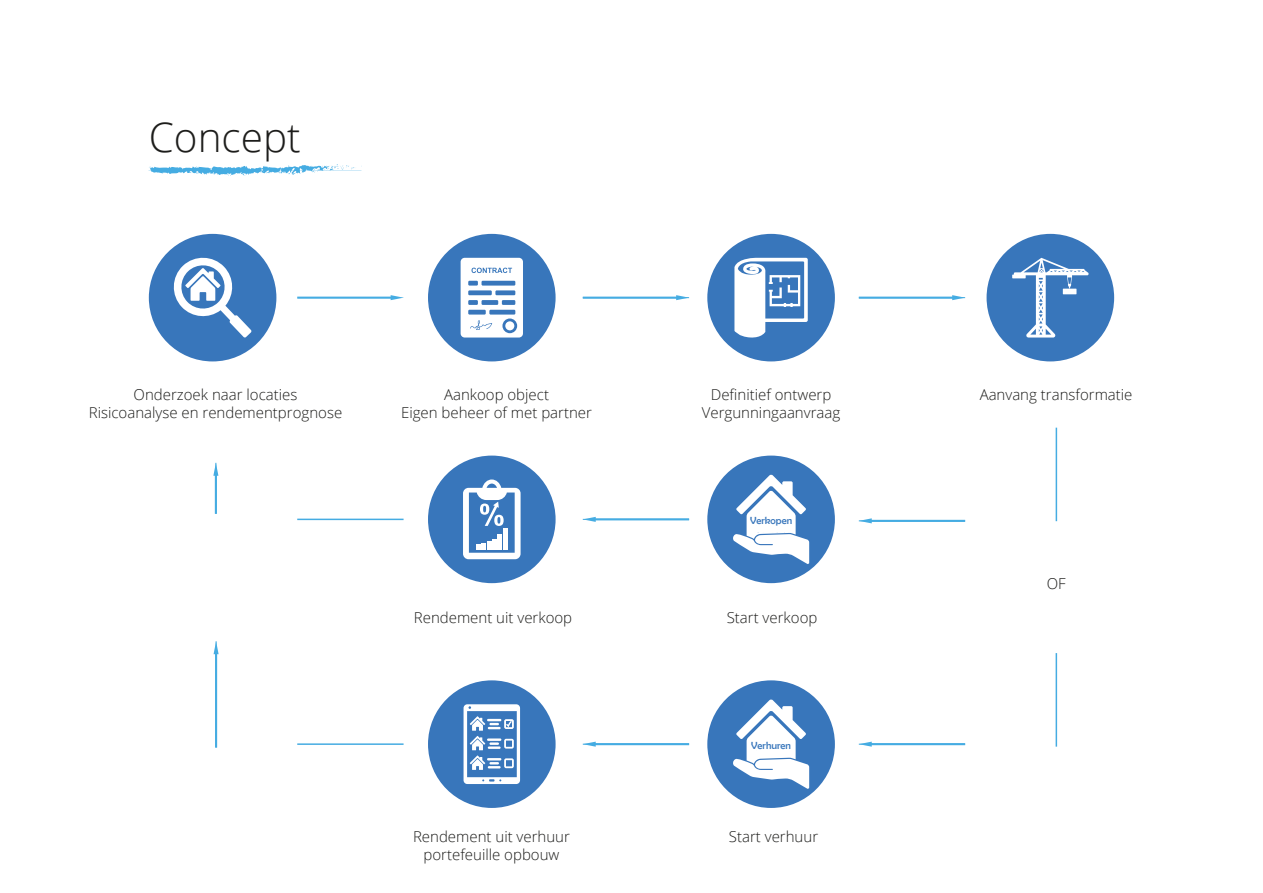
<style>
.page{position:relative;width:1263px;height:893px;background:#fff}
.page>*{position:absolute;margin:0;border:0;box-sizing:border-box;transform-origin:0 0}
.t1{font:300 40.5px "Open Sans";color:#1d1d1b}
.t2{font:300 15px/18px "Open Sans";color:#1d1d1b;text-align:center}
.t3{font:10.35px "Berlin Sans FB";color:#3876bb}
</style>
<div class="page">
<svg style="left:297px;top:295px;width:107px;height:5px"></svg>
<svg style="left:149px;top:164px;width:213px;height:12px"></svg>
<div style="left:149px;top:234px;width:127px;height:127px;background:#3876bb;border-radius:50%"></div>
<svg style="left:173px;top:257px;width:79px;height:81px"></svg>
<div style="left:428px;top:234px;width:128px;height:127px;background:#3876bb;border-radius:50%"></div>
<svg style="left:461px;top:258px;width:62px;height:80px;background:#d3e1f0"></svg>
<div style="left:986px;top:234px;width:128px;height:127px;background:#3876bb;border-radius:50%"></div>
<svg style="left:1012px;top:258px;width:76px;height:80px"></svg>
<div style="left:707px;top:234px;width:128px;height:127px;background:#3876bb;border-radius:50%"></div>
<svg style="left:734px;top:258px;width:74px;height:80px"></svg>
<div style="left:707px;top:680px;width:128px;height:128px;background:#3876bb;border-radius:50%"></div>
<svg style="left:733px;top:699px;width:76px;height:90px"></svg>
<div style="left:757px;top:734px;width:29px;height:23px;background:#fff"></div>
<div style="left:707px;top:456px;width:128px;height:127px;background:#3876bb;border-radius:50%"></div>
<svg style="left:733px;top:474px;width:76px;height:90px"></svg>
<div style="left:757px;top:509px;width:29px;height:23px;background:#fff"></div>
<div style="left:428px;top:456px;width:128px;height:127px;background:#3876bb;border-radius:50%"></div>
<svg style="left:463px;top:479px;width:58px;height:80px"></svg>
<div style="left:492px;top:540px;width:5px;height:10px;background:#fff"></div>
<hr style="left:498px;top:535px;width:4px;height:15px;background:#fff">
<hr style="left:503px;top:529px;width:4px;height:21px;background:#fff">
<div style="left:428px;top:680px;width:128px;height:128px;background:#3876bb;border-radius:50%"></div>
<svg style="left:463px;top:704px;width:57px;height:80px"></svg>
<svg style="left:583px;top:295px;width:106px;height:5px"></svg>
<svg style="left:859px;top:295px;width:106px;height:5px"></svg>
<svg style="left:859px;top:518px;width:106px;height:5px"></svg>
<svg style="left:859px;top:742px;width:106px;height:5px"></svg>
<svg style="left:583px;top:517px;width:106px;height:5px"></svg>
<svg style="left:583px;top:742px;width:106px;height:5px"></svg>
<svg style="left:213px;top:463px;width:5px;height:51px"></svg>
<hr style="left:1056px;top:428px;width:1px;height:93px;background:#45ace2">
<hr style="left:1055px;top:653px;width:2px;height:94px;background:#45ace2">
<hr style="left:297px;top:519px;width:107px;height:1px;background:#45ace2">
<hr style="left:297px;top:743px;width:107px;height:2px;background:#45ace2">
<svg style="left:214px;top:641px;width:5px;height:107px"></svg>
<h1 class="t1" style="left:149px;top:110px;width:153px">Concept</h1>
<p class="t2" style="left:89px;top:385px;width:255px">Onderzoek naar locaties<br>Risicoanalyse en rendementprognose</p>
<p class="t2" style="left:401px;top:385px;width:192px">Aankoop object<br>Eigen beheer of met partner</p>
<p class="t2" style="left:702px;top:386px;width:140px">Definitief ontwerp<br>Vergunningaanvraag</p>
<p class="t2" style="left:980px;top:386px;width:154px">Aanvang transformatie</p>
<p class="t2" style="left:414px;top:608px;width:160px">Rendement uit verkoop</p>
<p class="t2" style="left:413px;top:827px;width:158px">Rendement uit verhuur portefeuille opbouw</p>
<p class="t3" style="left:750px;top:515px;width:44px">Verkopen</p>
<p class="t2" style="left:727px;top:608px;width:92px">Start verkoop</p>
<p class="t3" style="left:751px;top:739px;width:41px">Verhuren</p>
<p class="t2" style="left:729px;top:827px;width:91px">Start verhuur</p>
<p class="t2" style="left:1047px;top:574px;width:20px">OF</p>
</div>
